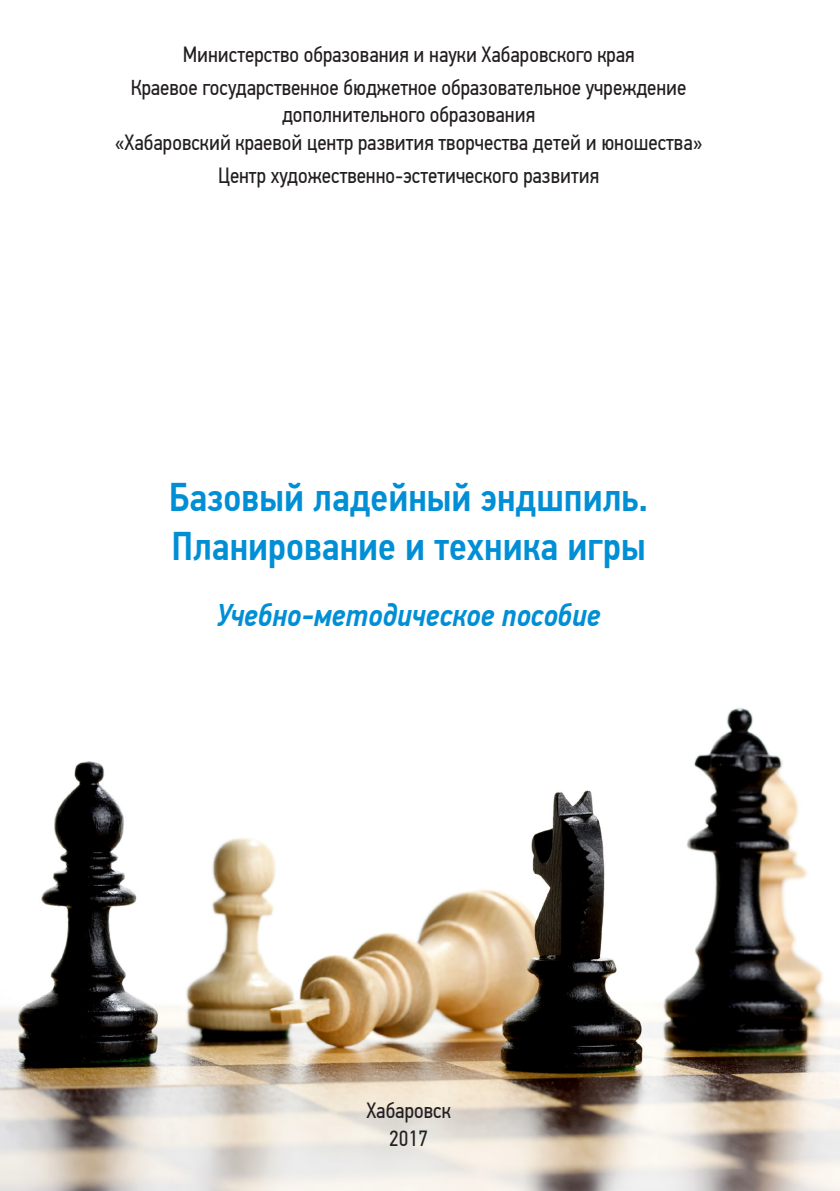
<style>
.page{position:relative;width:840px;height:1191px;background:#fff}
.page>*{position:absolute;margin:0;border:0;box-sizing:border-box;transform-origin:0 0}
.t1{font:500 40px "PF Din Text Cond Pro";color:#008fd5}
.t2{font:italic 500 32px "PF Din Text Cond Pro";color:#008fd5}
.t3{font:22px "PF Din Text Cond Pro";color:#231f20}
</style>
<div class="page">
<img style="left:0;top:708px;width:839px;height:483px">
<p class="t3" style="left:183px;top:41px;width:453px">Министерство образования и науки Хабаровского края</p>
<p class="t3" style="left:131px;top:74px;width:557px">Краевое государственное бюджетное образовательное учреждение</p>
<p class="t3" style="left:282px;top:102px;width:254px">дополнительного образования</p>
<p class="t3" style="left:115px;top:129px;width:589px">«Хабаровский краевой центр развития творчества детей и юношества»</p>
<p class="t3" style="left:218px;top:162px;width:382px">Центр художественно-эстетического развития</p>
<p class="t1" style="left:169px;top:473px;width:480px">Базовый ладейный эндшпиль.</p>
<p class="t1" style="left:171px;top:522px;width:475px">Планирование и техника игры</p>
<p class="t2" style="left:216px;top:596px;width:386px">Учебно-методическое пособие</p>
<p class="t3" style="left:366px;top:1097px;width:86px">Хабаровск</p>
<p class="t3" style="left:389px;top:1125px;width:40px">2017</p>
</div>
